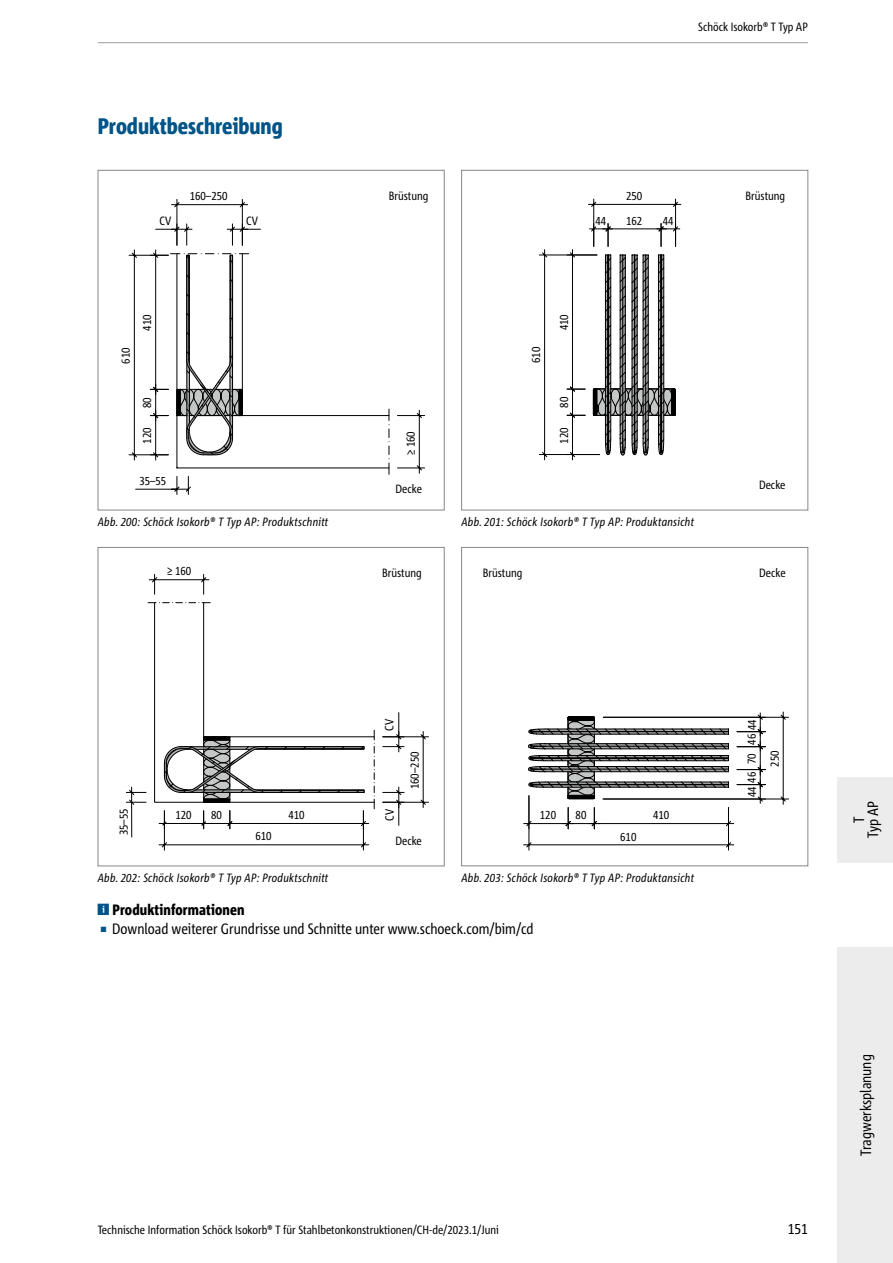
<style>
.page{position:relative;width:893px;height:1263px;background:#fff}
.page>*{position:absolute;margin:0;border:0;box-sizing:border-box;transform-origin:0 0}
.t1{font:800 condensed 22.5px "Corpid Schoeck";color:#005487}
.t2{font:condensed 15px/14.1px "Corpid Schoeck";color:#000;text-align:center}
.t3{font:800 condensed 15px "Corpid Schoeck";letter-spacing:.01em;color:#000}
.t4{font:condensed 12px/23px "Corpid Schoeck";color:#000}
.t5{font:italic condensed 12px "Corpid Schoeck";letter-spacing:.02em;color:#000}
.s1{font-size:7.5px;color:#005487}
</style>
<div class="page">
<div style="left:838px;top:947px;width:55px;height:316px;background:#ececed"></div>
<div style="left:838px;top:777px;width:55px;height:85px;background:#ececed"></div>
<hr style="left:98px;top:42px;width:710px;height:1px;background:#9c9d9d">
<svg style="left:135px;top:476px;width:56px;height:19px"></svg>
<svg style="left:176px;top:229px;width:249px;height:245px"></svg>
<hr style="left:177px;top:467px;width:212px;height:1px;background:#000">
<hr style="left:177px;top:415px;width:212px;height:1px;background:#000">
<hr style="left:176px;top:416px;width:1px;height:52px;background:#000">
<svg style="left:128px;top:199px;width:121px;height:263px"></svg>
<svg style="left:539px;top:199px;width:142px;height:261px"></svg>
<div style="left:461px;top:170px;width:347px;height:340px;border:1px solid #878786"></div>
<svg style="left:149px;top:574px;width:60px;height:21px"></svg>
<svg style="left:126px;top:602px;width:303px;height:249px"></svg>
<div style="left:98px;top:547px;width:346px;height:319px;border:1px solid #878786"></div>
<svg style="left:523px;top:711px;width:266px;height:140px"></svg>
<div style="left:461px;top:547px;width:347px;height:319px;border:1px solid #878786"></div>
<h1 class="t1" style="left:98px;top:112px;width:186px">Produktbeschreibung</h1>
<p class="t4" style="left:190px;top:184px;width:39px">160–250</p>
<p class="t4" style="left:160px;top:209px;width:13px">CV</p>
<p class="t4" style="left:246px;top:209px;width:13px">CV</p>
<p class="t4" style="left:389px;top:184px;width:41px">Brüstung</p>
<p class="t4" style="left:698px;top:15px;width:111px">Schöck Isokorb® T Typ AP</p>
<p class="t4" style="left:626px;top:184px;width:18px">250</p>
<p class="t4" style="left:626px;top:209px;width:18px">162</p>
<p class="t4" style="left:595px;top:209px;width:12px">44</p>
<p class="t4" style="left:663px;top:209px;width:12px">44</p>
<p class="t4" style="left:745px;top:184px;width:41px">Brüstung</p>
<p class="t4" style="left:135px;top:331px;width:18px;rotate:-90deg">410</p>
<p class="t4" style="left:552px;top:330px;width:18px;rotate:-90deg">410</p>
<p class="t4" style="left:114px;top:363px;width:18px;rotate:-90deg">610</p>
<p class="t4" style="left:524px;top:363px;width:18px;rotate:-90deg">610</p>
<p class="t4" style="left:135px;top:408px;width:12px;rotate:-90deg">80</p>
<p class="t4" style="left:135px;top:444px;width:18px;rotate:-90deg">120</p>
<p class="t4" style="left:399px;top:455px;width:26px;rotate:-90deg">≥ 160</p>
<p class="t4" style="left:552px;top:408px;width:12px;rotate:-90deg">80</p>
<p class="t4" style="left:552px;top:443px;width:18px;rotate:-90deg">120</p>
<p class="t4" style="left:139px;top:469px;width:28px">35–55</p>
<p class="t4" style="left:396px;top:477px;width:28px">Decke</p>
<p class="t4" style="left:759px;top:473px;width:28px">Decke</p>
<p class="t5" style="left:98px;top:514px;width:232px">Abb. 200: Schöck Isokorb® T Typ AP: Produktschnitt</p>
<p class="t5" style="left:461px;top:514px;width:234px">Abb. 201: Schöck Isokorb® T Typ AP: Produktansicht</p>
<p class="t4" style="left:167px;top:560px;width:26px">≥ 160</p>
<p class="t4" style="left:382px;top:561px;width:41px">Brüstung</p>
<p class="t4" style="left:483px;top:561px;width:41px">Brüstung</p>
<p class="t4" style="left:759px;top:561px;width:28px">Decke</p>
<p class="t4" style="left:378px;top:731px;width:13px;rotate:-90deg">CV</p>
<p class="t4" style="left:403px;top:789px;width:39px;rotate:-90deg">160–250</p>
<p class="t4" style="left:112px;top:835px;width:28px;rotate:-90deg">35–55</p>
<p class="t4" style="left:175px;top:803px;width:18px">120</p>
<p class="t4" style="left:211px;top:803px;width:12px">80</p>
<p class="t4" style="left:288px;top:803px;width:18px">410</p>
<p class="t4" style="left:255px;top:825px;width:18px">610</p>
<p class="t4" style="left:378px;top:821px;width:13px;rotate:-90deg">CV</p>
<p class="t4" style="left:395px;top:829px;width:28px">Decke</p>
<p class="t4" style="left:540px;top:803px;width:18px">120</p>
<p class="t4" style="left:576px;top:803px;width:12px">80</p>
<p class="t4" style="left:653px;top:803px;width:18px">410</p>
<p class="t4" style="left:620px;top:825px;width:18px">610</p>
<p class="t5" style="left:98px;top:870px;width:232px">Abb. 202: Schöck Isokorb® T Typ AP: Produktschnitt</p>
<p class="t5" style="left:461px;top:870px;width:234px">Abb. 203: Schöck Isokorb® T Typ AP: Produktansicht</p>
<p class="t3" style="left:112px;top:900px;width:134px">Produktinformationen</p>
<p class="t2" style="left:100px;top:922px;width:435px"><span class="s1">■</span> Download weiterer Grundrisse und Schnitte unter www.schoeck.com/bim/cd</p>
<p class="t4" style="left:98px;top:1218px;width:402px">Technische Information Schöck Isokorb® T für Stahlbetonkonstruktionen/CH-de/2023.1/Juni</p>
<p class="t4" style="left:740px;top:745px;width:27px;rotate:-90deg">46 44</p>
<p class="t4" style="left:740px;top:767px;width:18px;rotate:-90deg">70<br>250</p>
<p class="t4" style="left:740px;top:797px;width:27px;rotate:-90deg">44 46</p>
<p class="t2" style="left:852px;top:838px;width:38px;rotate:-90deg">T<br>Typ AP</p>
<p class="t2" style="left:788px;top:1222px;width:22px">151</p>
<p class="t2" style="left:859px;top:1156px;width:103px;rotate:-90deg">Tragwerksplanung</p>
</div>
